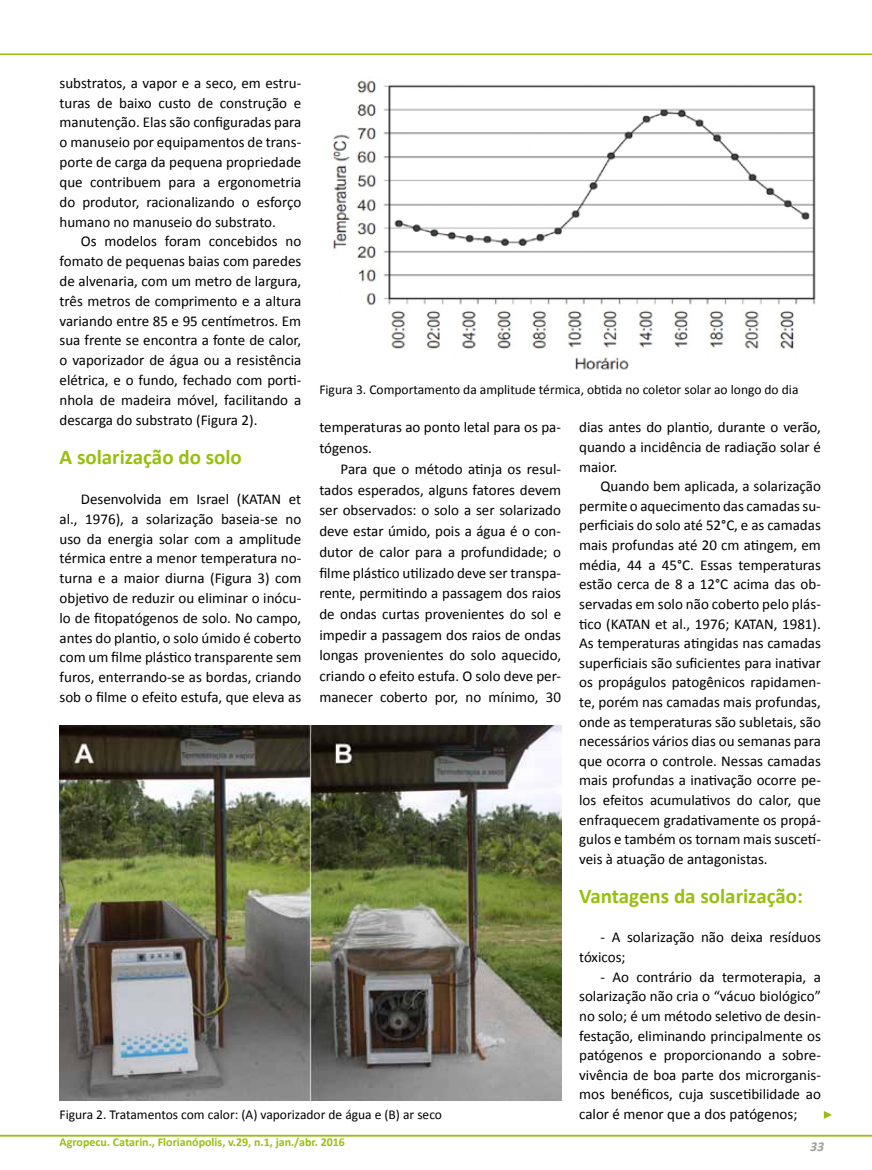
<style>
.page{position:relative;width:872px;height:1170px;background:#fff}
.page>*{position:absolute;margin:0;border:0;box-sizing:border-box;transform-origin:0 0}
.t1{font:700 21px "Calibri";color:#97bf0d}
.t2{font:15px/19.6px "Calibri";color:#000;text-align:justify}
.t3{font:13.5px "Calibri";color:#000}
.t4{font:italic 700 13.5px "Calibri";color:#9c9e9f}
.t5{font:700 12px "Calibri";color:#97bf0d}
</style>
<div class="page">
<hr style="left:0;top:53px;width:872px;height:2px;background:#97bf0d">
<hr style="left:0;top:1134px;width:872px;height:2px;background:#97bf0d">
<img style="left:60px;top:725px;width:501px;height:375px">
<img style="left:333px;top:80px;width:483px;height:290px">
<svg style="left:824px;top:1111px;width:8px;height:7px"></svg>
<p class="t2" style="left:60px;top:72px;width:243px">substratos, a vapor e a seco, em estru&shy;turas de baixo custo de construção e manutenção. Elas são configuradas para o manuseio por equipamentos de trans&shy;porte de carga da pequena propriedade que contribuem para a ergonometria do produtor, racionalizando o esforço humano no manuseio do substrato.</p>
<p class="t2" style="left:60px;top:231px;width:243px;text-indent:21px">Os modelos foram concebidos no fomato de pequenas baias com paredes de alvenaria, com um metro de largura, três metros de comprimento e a altura variando entre 85 e 95 centímetros. Em sua frente se encontra a fonte de calor, o vaporizador de água ou a resistência elétrica, e o fundo, fechado com porti&shy;nhola de madeira móvel, facilitando a descarga do substrato (Figura 2).</p>
<h1 class="t1" style="left:60px;top:442px;width:184px">A solarização do solo</h1>
<p class="t2" style="left:60px;top:488px;width:243px;text-indent:21px">Desenvolvida em Israel (KATAN et al., 1976), a solarização baseia-se no uso da energia solar com a amplitude térmica entre a menor temperatura no&shy;turna e a maior diurna (Figura 3) com objetivo de reduzir ou eliminar o inócu&shy;lo de fitopatógenos de solo. No campo, antes do plantio, o solo úmido é coberto com um filme plástico transparente sem furos, enterrando-se as bordas, criando sob o filme o efeito estufa, que eleva as</p>
<p class="t3" style="left:319px;top:380px;width:480px">Figura 3. Comportamento da amplitude térmica, obtida no coletor solar ao longo do dia</p>
<p class="t2" style="left:319px;top:416px;width:243px;line-height:20.7px">temperaturas ao ponto letal para os pa&shy;tógenos.</p>
<p class="t2" style="left:319px;top:458px;width:243px;line-height:20.7px;text-indent:21px">Para que o método atinja os resul&shy;tados esperados, alguns fatores devem ser observados: o solo a ser solarizado deve estar úmido, pois a água é o con&shy;dutor de calor para a profundidade; o filme plástico utilizado deve ser transpa&shy;rente, permitindo a passagem dos raios de ondas curtas provenientes do sol e impedir a passagem dos raios de ondas longas provenientes do solo aquecido, criando o efeito estufa. O solo deve per&shy;manecer coberto por, no mínimo, 30</p>
<p class="t2" style="left:579px;top:417px;width:243px">dias antes do plantio, durante o verão, quando a incidência de radiação solar é maior.</p>
<p class="t2" style="left:579px;top:476px;width:243px;text-indent:21px">Quando bem aplicada, a solarização permite o aquecimento das camadas su&shy;perficiais do solo até 52°C, e as camadas mais profundas até 20 cm atingem, em média, 44 a 45°C. Essas temperaturas estão cerca de 8 a 12°C acima das ob&shy;servadas em solo não coberto pelo plás&shy;tico (KATAN et al., 1976; KATAN, 1981).<br>As temperaturas atingidas nas camadas superficiais são suficientes para inativar os propágulos patogênicos rapidamen&shy;te, porém nas camadas mais profundas, onde as temperaturas são subletais, são necessários vários dias ou semanas para que ocorra o controle. Nessas camadas mais profundas a inativação ocorre pe&shy;los efeitos acumulativos do calor, que enfraquecem gradativamente os propá&shy;gulos e também os tornam mais suscetí&shy;veis à atuação de antagonistas.</p>
<h1 class="t1" style="left:579px;top:881px;width:225px">Vantagens da solarização:</h1>
<p class="t2" style="left:579px;top:927px;width:243px;text-indent:21px">- A solarização não deixa resíduos tóxicos;</p>
<p class="t2" style="left:579px;top:966px;width:243px;text-indent:21px">- Ao contrário da termoterapia, a solarização não cria o “vácuo biológico” no solo; é um método seletivo de desin&shy;festação, eliminando principalmente os patógenos e proporcionando a sobre&shy;vivência de boa parte dos microrganis&shy;mos benéficos, cuja suscetibilidade ao</p>
<p class="t3" style="left:60px;top:1104px;width:384px">Figura 2. Tratamentos com calor: (A) vaporizador de água e (B) ar seco</p>
<p class="t2" style="left:579px;top:1103px;width:220px">calor é menor que a dos patógenos;</p>
<p class="t5" style="left:60px;top:1133px;width:287px">Agropecu. Catarin., Florianópolis, v.29, n.1, jan./abr. 2016</p>
<p class="t4" style="left:810px;top:1137px;width:16px">33</p>
</div>
